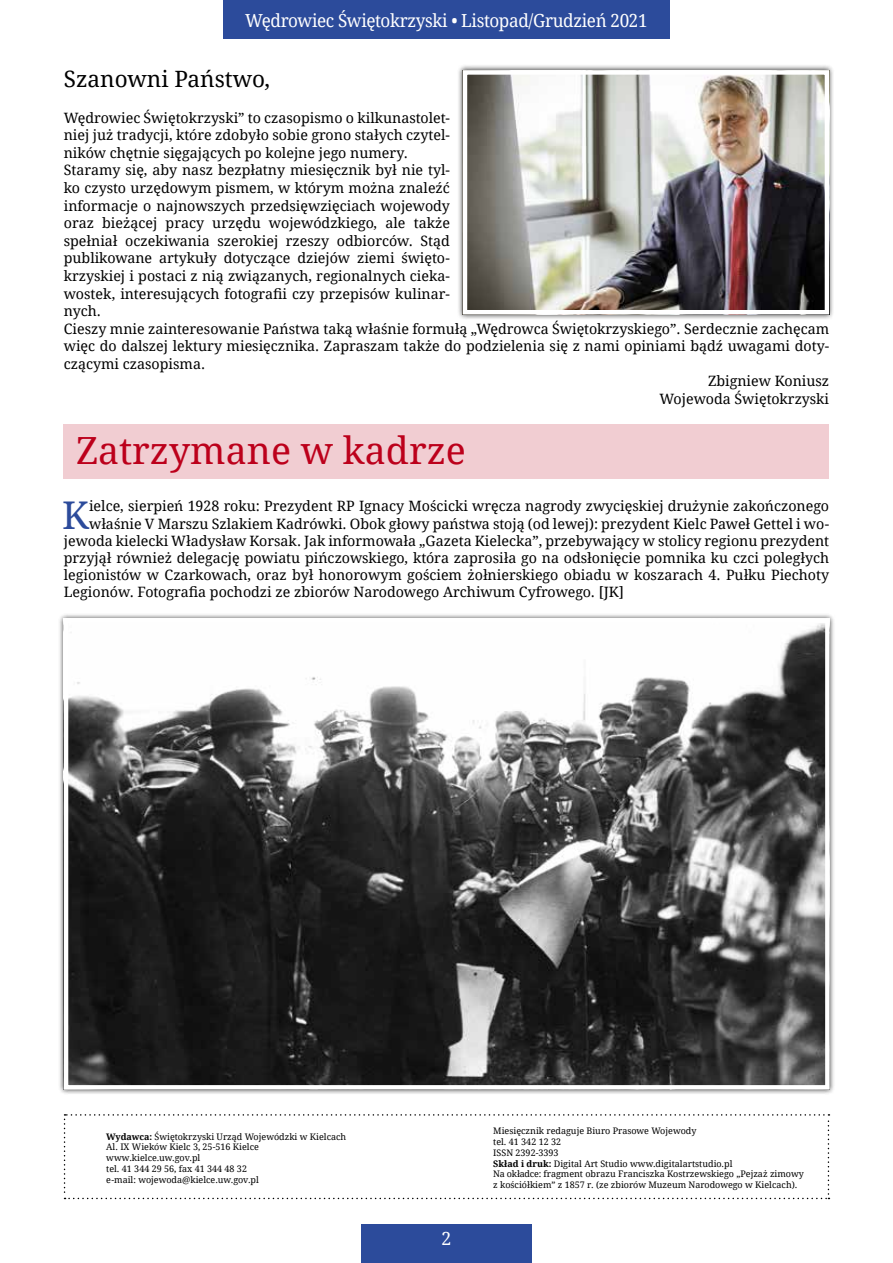
<style>
.page{position:relative;width:893px;height:1263px;background:#fff}
.page>*{position:absolute;margin:0;border:0;box-sizing:border-box;transform-origin:0 0}
.t1{font:38.25px "Droid Serif";color:#2c4b9b}
.t2{font:37.5px "Droid Serif";color:#bc001b}
.t3{font:22.5px "Droid Serif";color:#000}
.t4{font:18px "Droid Serif";letter-spacing:-.02em;color:#fff;scale:.95 1}
.t5{font:18px "Droid Serif";letter-spacing:-.02em;color:#fff}
.t6{font:14.25px "Droid Serif";color:#000}
.t7{font:9px/10.8px "Droid Serif";color:#000}
.s1{font-weight:700}
</style>
<div class="page">
<svg style="left:64px;top:1114px;width:765px;height:85px"></svg>
<div style="left:64px;top:424px;width:765px;height:54px;background:#f1cdd2"></div>
<div style="left:361px;top:1225px;width:170px;height:38px;background:#2c4b9b"></div>
<div style="left:223px;top:0;width:447px;height:38px;background:#2c4b9b"></div>
<div style="left:58px;top:613px;width:777px;height:482px;background:#000;opacity:.75"></div>
<img style="left:69px;top:623px;width:756px;height:461px">
<div style="left:64px;top:618px;width:766px;height:471px;border:4px solid #fff"></div>
<div style="left:457px;top:65px;width:378px;height:255px;background:#000;opacity:.75"></div>
<img style="left:468px;top:75px;width:356px;height:234px">
<div style="left:463px;top:70px;width:366px;height:244px;border:4px solid #fff"></div>
<p class="t4" style="left:245px;top:10px;width:425px">Wędrowiec Świętokrzyski • Listopad/Grudzień 2021</p>
<h3 class="t3" style="left:64px;top:65px;width:208px">Szanowni Państwo,</h3>
<p class="t6" style="left:64px;top:109px;width:388px">Wędrowiec Świętokrzyski” to czasopismo o kilkunastolet-</p>
<p class="t6" style="left:64px;top:126px;width:388px">niej już tradycji, które zdobyło sobie grono stałych czytel-</p>
<p class="t6" style="left:64px;top:144px;width:345px">ników chętnie sięgających po kolejne jego numery.</p>
<p class="t6" style="left:64px;top:161px;width:388px">Staramy się, aby nasz bezpłatny miesięcznik był nie tyl-</p>
<p class="t6" style="left:64px;top:179px;width:388px">ko czysto urzędowym pismem, w którym można znaleźć</p>
<p class="t6" style="left:64px;top:197px;width:388px">informacje o najnowszych przedsięwzięciach wojewody</p>
<p class="t6" style="left:64px;top:214px;width:388px">oraz bieżącej pracy urzędu wojewódzkiego, ale także</p>
<p class="t6" style="left:64px;top:232px;width:388px">spełniał oczekiwania szerokiej rzeszy odbiorców. Stąd</p>
<p class="t6" style="left:64px;top:249px;width:388px">publikowane artykuły dotyczące dziejów ziemi święto-</p>
<p class="t6" style="left:64px;top:267px;width:388px">krzyskiej i postaci z nią związanych, regionalnych cieka-</p>
<p class="t6" style="left:64px;top:285px;width:388px">wostek, interesujących fotografii czy przepisów kulinar-</p>
<p class="t6" style="left:64px;top:302px;width:39px">nych.</p>
<p class="t6" style="left:64px;top:320px;width:767px">Cieszy mnie zainteresowanie Państwa taką właśnie formułą „Wędrowca Świętokrzyskiego”. Serdecznie zachęcam</p>
<p class="t6" style="left:64px;top:337px;width:767px">więc do dalszej lektury miesięcznika. Zapraszam także do podzielenia się z nami opiniami bądź uwagami doty-</p>
<p class="t6" style="left:64px;top:355px;width:143px">czącymi czasopisma.</p>
<p class="t6" style="left:708px;top:372px;width:123px">Zbigniew Koniusz</p>
<p class="t6" style="left:660px;top:390px;width:171px">Wojewoda Świętokrzyski</p>
<h2 class="t2" style="left:76px;top:427px;width:391px">Zatrzymane w kadrze</h2>
<h1 class="t1" style="left:62px;top:491px;width:28px">K</h1>
<p class="t6" style="left:89px;top:497px;width:742px">ielce, sierpień 1928 roku: Prezydent RP Ignacy Mościcki wręcza nagrody zwycięskiej drużynie zakończonego</p>
<p class="t6" style="left:89px;top:515px;width:742px">właśnie V Marszu Szlakiem Kadrówki. Obok głowy państwa stoją (od lewej): prezydent Kielc Paweł Gettel i wo-</p>
<p class="t6" style="left:64px;top:532px;width:767px">jewoda kielecki Władysław Korsak. Jak informowała „Gazeta Kielecka”, przebywający w stolicy regionu prezydent</p>
<p class="t6" style="left:64px;top:549px;width:767px">przyjął również delegację powiatu pińczowskiego, która zaprosiła go na odsłonięcie pomnika ku czci poległych</p>
<p class="t6" style="left:64px;top:566px;width:767px">legionistów w Czarkowach, oraz był honorowym gościem żołnierskiego obiadu w koszarach 4. Pułku Piechoty</p>
<p class="t6" style="left:64px;top:583px;width:562px">Legionów. Fotografia pochodzi ze zbiorów Narodowego Archiwum Cyfrowego. [JK]</p>
<p class="t7" style="left:106px;top:1131px;width:242px"><span class="s1">Wydawca:</span> Świętokrzyski Urząd Wojewódzki w Kielcach Al. IX Wieków Kielc 3, 25-516 Kielce www.kielce.uw.gov.pl<br>tel. 41 344 29 56, fax 41 344 48 32<br>e-mail: wojewoda@kielce.uw.gov.pl</p>
<p class="t7" style="left:493px;top:1125px;width:312px">Miesięcznik redaguje Biuro Prasowe Wojewody<br>tel. 41 342 12 32<br>ISSN 2392-3393<br><span class="s1">Skład i druk:</span> Digital Art Studio www.digitalartstudio.pl<br>Na okładce: fragment obrazu Franciszka Kostrzewskiego „Pejzaż zimowy z kościółkiem” z 1857 r. (ze zbiorów Muzeum Narodowego w Kielcach).</p>
<p class="t5" style="left:441px;top:1227px;width:12px">2</p>
</div>
